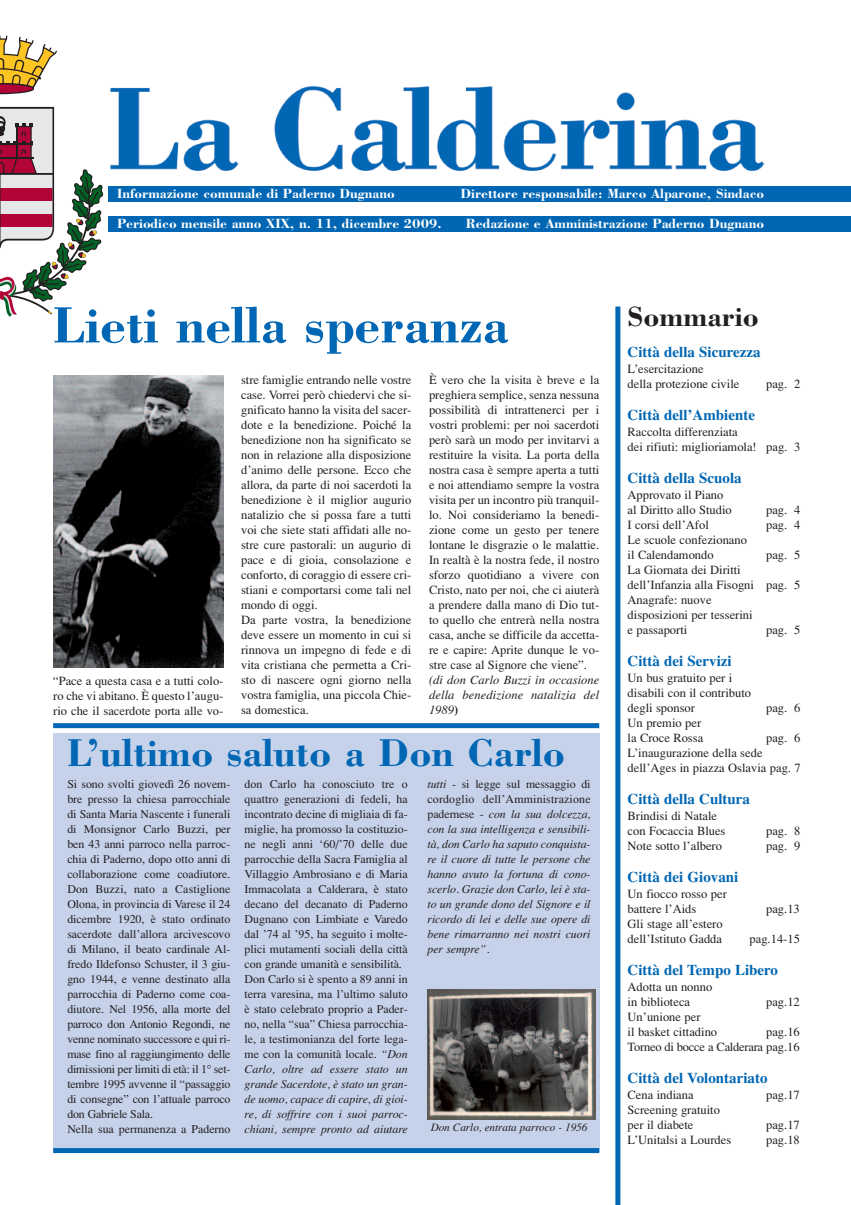
<style>
.page{position:relative;width:851px;height:1205px;background:#fff}
.page>*{position:absolute;margin:0;border:0;box-sizing:border-box;transform-origin:0 0}
.t1{font:700 52.5px "Bodoni";color:#0166b3}
.t2{font:700 40px "Bodoni";color:#0166b3}
.t3{font:700 28.75px "Bodoni";color:#231f20}
.t4{font:700 15px "Times";color:#0166b3}
.t5{font:700 13.75px "Bodoni";color:#fff}
.t6{font:12.5px/15px "Times";color:#231f20}
.t7{font:italic 12.5px/15px "Times";letter-spacing:.01em;color:#231f20;text-align:justify}
.t8{font:12.5px/15px "Times";letter-spacing:-.02em;color:#231f20;text-align:right}
.t9{font:11.88px/15px "Times";color:#231f20}
.t10{font:italic 11.88px/15px "Times";letter-spacing:-.005em;color:#231f20;text-align:justify}
.t11{font:italic 11.25px "Times";letter-spacing:-.005em;color:#231f20}
.s1{font-weight:700;font-style:normal}
.s2{font-style:italic}
.s3{font-style:normal}
</style>
<div class="page">
<svg style="left:0;top:36px;width:57px;height:58px"></svg>
<svg style="left:0;top:107px;width:103px;height:210px"></svg>
<img style="left:110px;top:86px;width:654px;height:85px">
<div style="left:108px;top:186px;width:742px;height:16px;background:#0166b3"></div>
<div style="left:108px;top:216px;width:742px;height:16px;background:#0166b3"></div>
<div style="left:615px;top:306px;width:5px;height:899px;background:#0166b3"></div>
<div style="left:53px;top:733px;width:546px;height:419px;background:#c6d2ea"></div>
<div style="left:53px;top:1148px;width:546px;height:5px;background:#0166b3"></div>
<div style="left:53px;top:723px;width:546px;height:5px;background:#0166b3"></div>
<img style="left:53px;top:376px;width:170px;height:291px">
<img style="left:427px;top:990px;width:168px;height:130px">
<p class="t5" style="left:117px;top:185px;width:279px">Informazione comunale di Paderno Dugnano</p>
<p class="t5" style="left:460px;top:185px;width:305px">Direttore responsabile: Marco Alparone, Sindaco</p>
<p class="t5" style="left:117px;top:215px;width:326px">Periodico mensile anno XIX, n. 11, dicembre 2009.</p>
<p class="t5" style="left:466px;top:215px;width:300px">Redazione e Amministrazione Paderno Dugnano</p>
<h1 class="t1" style="left:53px;top:294px;width:457px">Lieti nella speranza</h1>
<p class="t6" style="left:53px;top:673px;width:172px;text-align:justify">“Pace a questa casa e a tutti colo&shy;ro che vi abitano. È questo l’augu&shy;rio che il sacerdote porta alle vo-</p>
<p class="t6" style="left:241px;top:372px;width:172px">stre famiglie entrando nelle vostre case. Vorrei però chiedervi che si&shy;gnificato hanno la visita del sacer&shy;dote e la benedizione. Poiché la benedizione non ha significato se non in relazione alla disposizione d’animo delle persone. Ecco che allora, da parte di noi sacerdoti la benedizione è il miglior augurio natalizio che si possa fare a tutti voi che siete stati affidati alle no&shy;stre cure pastorali: un augurio di pace e di gioia, consolazione e conforto, di coraggio di essere cri&shy;stiani e comportarsi come tali nel mondo di oggi.<br>Da parte vostra, la benedizione deve essere un momento in cui si rinnova un impegno di fede e di vita cristiana che permetta a Cri&shy;sto di nascere ogni giorno nella vostra famiglia, una piccola Chie&shy;sa domestica.</p>
<p class="t6" style="left:429px;top:372px;width:172px;text-align:justify">È vero che la visita è breve e la preghiera semplice, senza nessuna possibilità di intrattenerci per i vostri problemi: per noi sacerdoti però sarà un modo per invitarvi a restituire la visita. La porta della nostra casa è sempre aperta a tutti e noi attendiamo sempre la vostra visita per un incontro più tranquil&shy;lo. Noi consideriamo la benedi&shy;zione come un gesto per tenere lontane le disgrazie o le malattie.<br>In realtà è la nostra fede, il nostro sforzo quotidiano a vivere con Cristo, nato per noi, che ci aiuterà a prendere dalla mano di Dio tut&shy;to quello che entrerà nella nostra casa, anche se difficile da accetta&shy;re e capire: Aprite dunque le vo&shy;stre case al Signore che viene”.</p>
<p class="t7" style="left:429px;top:672px;width:172px">(di don Carlo Buzzi in occasione della benedizione natalizia del 1989<span class="s1">)</span></p>
<h2 class="t2" style="left:67px;top:728px;width:499px">L’ultimo saluto a Don Carlo</h2>
<p class="t9" style="left:67px;top:776px;width:165px">Si sono svolti giovedì 26 novem&shy;bre presso la chiesa parrocchiale di Santa Maria Nascente i funerali di Monsignor Carlo Buzzi, per ben 43 anni parroco nella parroc&shy;chia di Paderno, dopo otto anni di collaborazione come coadiutore.<br>Don Buzzi, nato a Castiglione<br>Olona, in provincia di Varese il 24 dicembre 1920, è stato ordinato sacerdote dall’allora arcivescovo di Milano, il beato cardinale Al&shy;fredo Ildefonso Schuster, il 3 giu&shy;gno 1944, e venne destinato alla parrocchia di Paderno come coa&shy;diutore. Nel 1956, alla morte del parroco don Antonio Regondi, ne venne nominato successore e qui ri&shy;mase fino al raggiungimento delle dimissioni per limiti di età: il 1° set&shy;tembre 1995 avvenne il “passaggio di consegne” con l’attuale parroco don Gabriele Sala.<br>Nella sua permanenza a Paderno</p>
<p class="t9" style="left:244px;top:776px;width:165px">don Carlo ha conosciuto tre o quattro generazioni di fedeli, ha incontrato decine di migliaia di fa&shy;miglie, ha promosso la costituzio&shy;ne negli anni ‘60/’70 delle due parrocchie della Sacra Famiglia al Villaggio Ambrosiano e di Maria Immacolata a Calderara, è stato decano del decanato di Paderno Dugnano con Limbiate e Varedo dal ’74 al ’95, ha seguito i molte&shy;plici mutamenti sociali della città con grande umanità e sensibilità.<br>Don Carlo si è spento a 89 anni in terra varesina, ma l’ultimo saluto è stato celebrato proprio a Pader&shy;no, nella “sua” Chiesa parrocchia&shy;le, a testimonianza del forte lega&shy;me con la comunità locale. <span class="s2">“Don Carlo, oltre ad essere stato un grande Sacerdote, è stato un gran&shy;de uomo, capace di capire, di gioi&shy;re, di soffrire con i suoi parroc&shy;chiani, sempre pronto ad aiutare</span></p>
<p class="t10" style="left:427px;top:776px;width:165px">tutti <span class="s3">- si legge sul messaggio di cordoglio dell’Amministrazione padernese -</span> con la sua dolcezza, con la sua intelligenza e sensibili&shy;tà, don Carlo ha saputo conquista&shy;re il cuore di tutte le persone che hanno avuto la fortuna di cono&shy;scerlo. Grazie don Carlo, lei è sta&shy;to un grande dono del Signore e il ricordo di lei e delle sue opere di bene rimarranno nei nostri cuori per sempre”.</p>
<p class="t11" style="left:430px;top:1120px;width:158px">Don Carlo, entrata parroco - 1956</p>
<h3 class="t3" style="left:627px;top:299px;width:132px">Sommario</h3>
<p class="t4" style="left:627px;top:343px;width:134px">Città della Sicurezza</p>
<p class="t6" style="left:627px;top:361px;width:113px">L’esercitazione<br>della protezione civile</p>
<p class="t6" style="left:766px;top:376px;width:36px">pag. 2</p>
<p class="t4" style="left:627px;top:406px;width:129px">Città dell’Ambiente</p>
<p class="t6" style="left:627px;top:424px;width:174px">Raccolta differenziata<br>dei rifiuti: miglioriamola! pag. 3</p>
<p class="t4" style="left:627px;top:469px;width:116px">Città della Scuola</p>
<p class="t6" style="left:627px;top:487px;width:106px">Approvato il Piano al Diritto allo Studio</p>
<p class="t6" style="left:766px;top:502px;width:36px">pag. 4</p>
<p class="t6" style="left:627px;top:517px;width:83px">I corsi dell’Afol</p>
<p class="t6" style="left:766px;top:517px;width:36px">pag. 4</p>
<p class="t6" style="left:627px;top:532px;width:121px">Le scuole confezionano il Calendamondo</p>
<p class="t6" style="left:766px;top:547px;width:36px">pag. 5</p>
<p class="t6" style="left:627px;top:562px;width:174px">La Giornata dei Diritti dell’Infanzia alla Fisogni pag. 5<br>Anagrafe: nuove<br>disposizioni per tesserini<br>e passaporti</p>
<p class="t6" style="left:766px;top:622px;width:36px">pag. 5</p>
<p class="t4" style="left:627px;top:652px;width:106px">Città dei Servizi</p>
<p class="t6" style="left:627px;top:670px;width:125px">Un bus gratuito per i disabili con il contributo degli sponsor</p>
<p class="t6" style="left:766px;top:700px;width:36px">pag. 6</p>
<p class="t6" style="left:627px;top:715px;width:77px">Un premio per la Croce Rossa</p>
<p class="t6" style="left:766px;top:730px;width:36px">pag. 6</p>
<p class="t6" style="left:627px;top:745px;width:175px">L’inaugurazione della sede dell’Ages in piazza Oslavia pag. 7</p>
<p class="t4" style="left:627px;top:790px;width:124px">Città della Cultura</p>
<p class="t6" style="left:627px;top:808px;width:99px">Brindisi di Natale con Focaccia Blues</p>
<p class="t6" style="left:766px;top:823px;width:36px">pag. 8</p>
<p class="t6" style="left:627px;top:838px;width:96px">Note sotto l’albero</p>
<p class="t6" style="left:766px;top:838px;width:36px">pag. 9</p>
<p class="t4" style="left:627px;top:868px;width:112px">Città dei Giovani</p>
<p class="t6" style="left:627px;top:886px;width:101px">Un fiocco rosso per battere l’Aids</p>
<p class="t6" style="left:766px;top:901px;width:35px">pag.13</p>
<p class="t6" style="left:627px;top:916px;width:97px">Gli stage all’estero dell’Istituto Gadda</p>
<p class="t6" style="left:749px;top:931px;width:52px">pag.14-15</p>
<p class="t4" style="left:627px;top:961px;width:152px">Città del Tempo Libero</p>
<p class="t6" style="left:627px;top:979px;width:86px">Adotta un nonno in biblioteca</p>
<p class="t6" style="left:766px;top:994px;width:35px">pag.12</p>
<p class="t6" style="left:627px;top:1009px;width:91px">Un’unione per<br>il basket cittadino</p>
<p class="t8" style="left:627px;top:1024px;width:174px">pag.16<br>Torneo di bocce a Calderara pag.16</p>
<p class="t4" style="left:627px;top:1069px;width:141px">Città del Volontariato</p>
<p class="t6" style="left:627px;top:1087px;width:67px">Cena indiana</p>
<p class="t6" style="left:766px;top:1087px;width:35px">pag.17</p>
<p class="t6" style="left:627px;top:1102px;width:94px">Screening gratuito per il diabete</p>
<p class="t6" style="left:766px;top:1117px;width:35px">pag.17</p>
<p class="t6" style="left:627px;top:1132px;width:105px">L’Unitalsi a Lourdes</p>
<p class="t6" style="left:766px;top:1132px;width:35px">pag.18</p>
</div>
